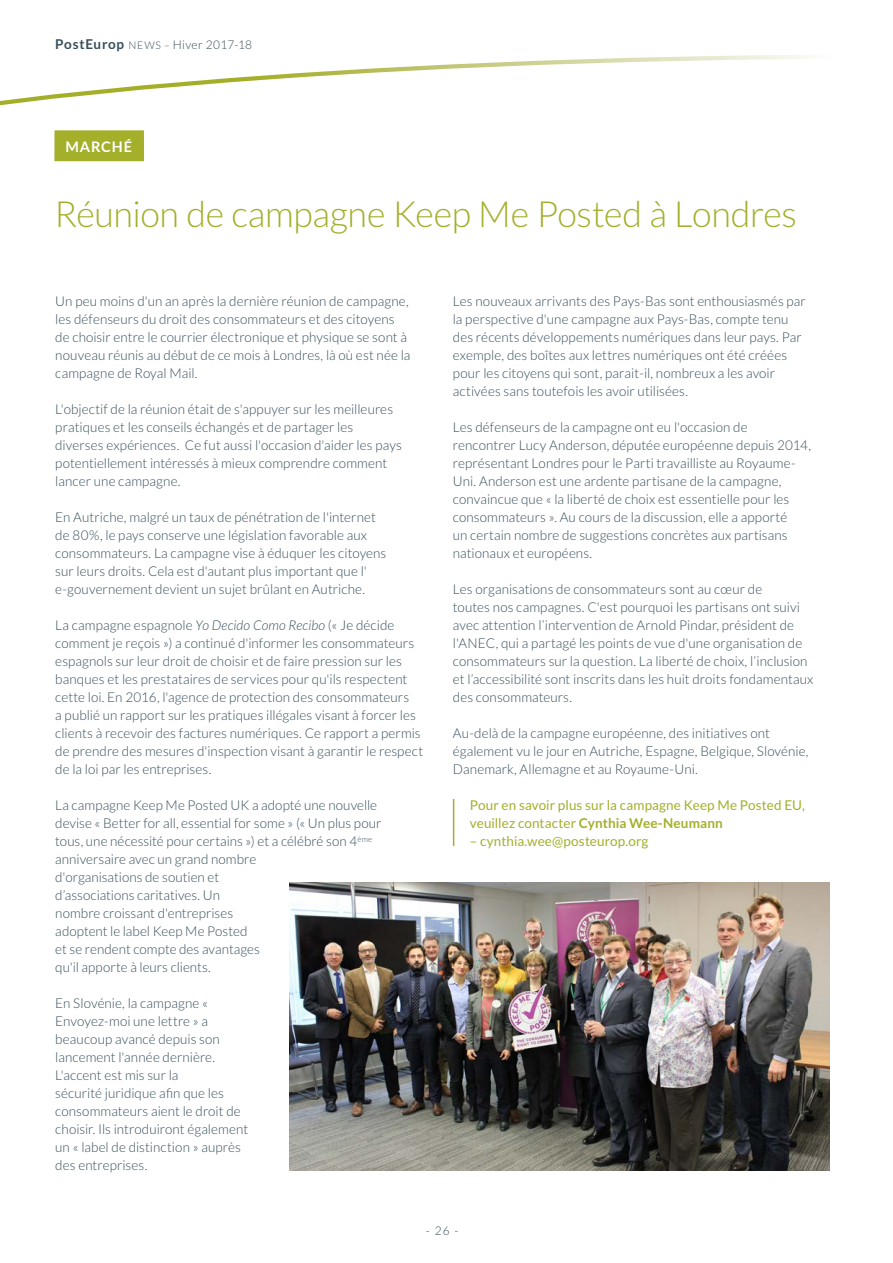
<style>
.page{position:relative;width:893px;height:1263px;background:#fff}
.page>*{position:absolute;margin:0;border:0;box-sizing:border-box;transform-origin:0 0}
.t1{font:300 36px "Lato";letter-spacing:-.01em;color:#a4af2a}
.t2{font:700 14.55px "Lato";letter-spacing:.065em;color:#fff}
.t3{font:300 13.5px/18px "Lato";letter-spacing:.005em;color:#384f5a}
.t4{font:13.5px/18px "Lato";letter-spacing:.01em;color:#a4af2a}
.t5{font:300 12px "Lato";letter-spacing:.03em;color:#384f5a}
.s1{font-weight:700;font-size:13.5px}
.s2{font-size:10.5px}
.s3{font-style:italic}
.s4{font-weight:700}
</style>
<div class="page">
<svg style="left:0;top:55px;width:813px;height:51px"></svg>
<div style="left:54px;top:130px;width:90px;height:31px;background:#a4af2a"></div>
<img style="left:289px;top:882px;width:540px;height:288px">
<hr style="left:453px;top:799px;width:1px;height:47px;background:#a4af2a">
<p class="t5" style="left:55px;top:39px;width:198px"><span class="s1">PostEurop</span> <span class="s2">NEWS –</span> Hiver 2017-18</p>
<p class="t2" style="left:65px;top:138px;width:68px">MARCHÉ</p>
<h1 class="t1" style="left:54px;top:195px;width:744px">Réunion de campagne Keep Me Posted à Londres</h1>
<p class="t3" style="left:55px;top:292px;width:357px">Un peu moins d'un an après la dernière réunion de campagne, les défenseurs du droit des consommateurs et des citoyens de choisir entre le courrier électronique et physique se sont à nouveau réunis au début de ce mois à Londres, là où est née la campagne de Royal Mail.</p>
<p class="t3" style="left:55px;top:400px;width:348px">L'objectif de la réunion était de s'appuyer sur les meilleures pratiques et les conseils échangés et de partager les diverses expériences. Ce fut aussi l'occasion d'aider les pays potentiellement intéressés à mieux comprendre comment lancer une campagne.</p>
<p class="t3" style="left:55px;top:508px;width:333px">En Autriche, malgré un taux de pénétration de l'internet de 80%, le pays conserve une législation favorable aux consommateurs. La campagne vise à éduquer les citoyens sur leurs droits. Cela est d'autant plus important que l' e-gouvernement devient un sujet brûlant en Autriche.</p>
<p class="t3" style="left:55px;top:616px;width:369px">La campagne espagnole <span class="s3">Yo Decido Como Recibo</span> (« Je décide comment je reçois ») a continué d'informer les consommateurs espagnols sur leur droit de choisir et de faire pression sur les banques et les prestataires de services pour qu'ils respectent cette loi. En 2016, l'agence de protection des consommateurs<br>a publié un rapport sur les pratiques illégales visant à forcer les clients à recevoir des factures numériques. Ce rapport a permis de prendre des mesures d'inspection visant à garantir le respect de la loi par les entreprises.</p>
<p class="t3" style="left:55px;top:796px;width:328px">La campagne Keep Me Posted UK a adopté une nouvelle devise « Better for all, essential for some » (« Un plus pour tous, une nécessité pour certains ») et a célébré son 4<sup>ème</sup></p>
<p class="t3" style="left:55px;top:850px;width:206px">anniversaire avec un grand nombre d'organisations de soutien et d’associations caritatives. Un nombre croissant d'entreprises adoptent le label Keep Me Posted et se rendent compte des avantages qu'il apporte à leurs clients.</p>
<p class="t3" style="left:55px;top:994px;width:194px">En Slovénie, la campagne «<br>Envoyez-moi une lettre » a beaucoup avancé depuis son lancement l'année dernière.<br>L'accent est mis sur la<br>sécurité juridique afin que les consommateurs aient le droit de choisir. Ils introduiront également un « label de distinction » auprès des entreprises.</p>
<p class="t3" style="left:453px;top:292px;width:355px">Les nouveaux arrivants des Pays-Bas sont enthousiasmés par la perspective d'une campagne aux Pays-Bas, compte tenu des récents développements numériques dans leur pays. Par exemple, des boîtes aux lettres numériques ont été créées pour les citoyens qui sont, parait-il, nombreux a les avoir activées sans toutefois les avoir utilisées.</p>
<p class="t3" style="left:453px;top:418px;width:360px">Les défenseurs de la campagne ont eu l'occasion de rencontrer Lucy Anderson, députée européenne depuis 2014, représentant Londres pour le Parti travailliste au Royaume-Uni. Anderson est une ardente partisane de la campagne, convaincue que « la liberté de choix est essentielle pour les consommateurs ». Au cours de la discussion, elle a apporté<br>un certain nombre de suggestions concrètes aux partisans nationaux et européens.</p>
<p class="t3" style="left:453px;top:580px;width:362px">Les organisations de consommateurs sont au cœur de<br>toutes nos campagnes. C'est pourquoi les partisans ont suivi avec attention l’intervention de Arnold Pindar, président de l'ANEC, qui a partagé les points de vue d'une organisation de consommateurs sur la question. La liberté de choix, l’inclusion et l’accessibilité sont inscrits dans les huit droits fondamentaux des consommateurs.</p>
<p class="t3" style="left:453px;top:724px;width:357px">Au-delà de la campagne européenne, des initiatives ont également vu le jour en Autriche, Espagne, Belgique, Slovénie,<br>Danemark, Allemagne et au Royaume-Uni.</p>
<p class="t4" style="left:470px;top:796px;width:337px">Pour en savoir plus sur la campagne Keep Me Posted EU, veuillez contacter <span class="s4">Cynthia Wee-Neumann</span></p>
<p class="t4" style="left:470px;top:832px;width:180px">– cynthia.wee@posteurop.org</p>
<p class="t5" style="left:426px;top:1224px;width:34px">- 26 -</p>
</div>
